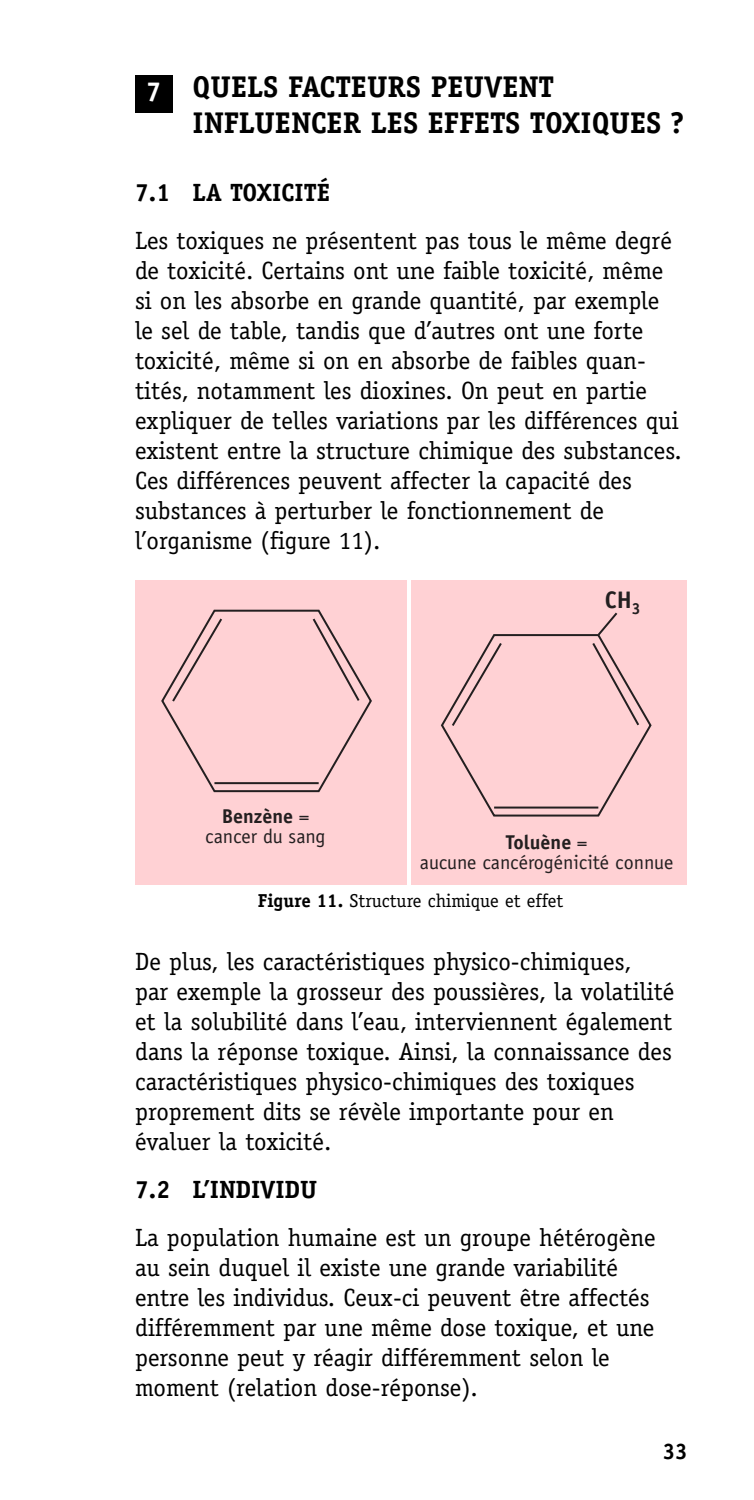
<style>
.page{position:relative;width:754px;height:1500px;background:#fff}
.page>*{position:absolute;margin:0;border:0;box-sizing:border-box;transform-origin:0 0}
.t1{font:700 30px/36px "Officina Serif";color:#000}
.t2{font:700 27.5px "Officina Serif";color:#fff}
.t3{font:25px/30px "Officina Serif";color:#000}
.t4{font:700 25px "Officina Serif";color:#000}
.t5{font:700 24px "Officina Sans";color:#231f20}
.t6{font:700 22.5px "Officina Serif";color:#000}
.t7{font:20px/20px "Officina Sans";color:#231f20;text-align:center}
.t8{font:700 20px "Officina Sans";color:#231f20}
.t9{font:18.75px "Officina Serif";color:#000}
.s1{font-weight:700}
</style>
<div class="page">
<div style="left:135px;top:75px;width:37px;height:37px;background:#000"></div>
<div style="left:135px;top:580px;width:271px;height:305px;background:#ffd1d4"></div>
<svg style="left:161px;top:609px;width:211px;height:184px"></svg>
<div style="left:411px;top:580px;width:275px;height:305px;background:#ffd1d4"></div>
<svg style="left:441px;top:612px;width:211px;height:205px"></svg>
<p class="t2" style="left:146px;top:81px;width:17px">7</p>
<p class="t1" style="left:193px;top:71px;width:493px">QUELS FACTEURS PEUVENT<br>INFLUENCER LES EFFETS TOXIQUES ?</p>
<p class="t4" style="left:135px;top:183px;width:196px">7.1 LA TOXICITÉ</p>
<p class="t3" style="left:135px;top:225px;width:548px">Les toxiques ne présentent pas tous le même degré de toxicité. Certains ont une faible toxicité, même si on les absorbe en grande quantité, par exemple le sel de table, tandis que d’autres ont une forte toxicité, même si on en absorbe de faibles quan&shy;tités, notamment les dioxines. On peut en partie expliquer de telles variations par les différences qui existent entre la structure chimique des substances.<br>Ces différences peuvent affecter la capacité des substances à perturber le fonctionnement de l’organisme (figure 11).</p>
<p class="t7" style="left:205px;top:808px;width:122px"><span class="s1">Benzène</span> = cancer du sang</p>
<p class="t5" style="left:605px;top:591px;width:38px">CH<sub>3</sub></p>
<p class="t7" style="left:420px;top:834px;width:255px"><span class="s1">Toluène</span> =<br>aucune cancérogénicité connue</p>
<p class="t9" style="left:258px;top:889px;width:307px"><span class="s1">Figure 11.</span> Structure chimique et effet</p>
<p class="t3" style="left:135px;top:947px;width:541px">De plus, les caractéristiques physico-chimiques,<br>par exemple la grosseur des poussières, la volatilité et la solubilité dans l’eau, interviennent également dans la réponse toxique. Ainsi, la connaissance des caractéristiques physico-chimiques des toxiques proprement dits se révèle importante pour en évaluer la toxicité.</p>
<p class="t4" style="left:135px;top:1180px;width:184px">7.2 L’INDIVIDU</p>
<p class="t3" style="left:135px;top:1223px;width:522px">La population humaine est un groupe hétérogène au sein duquel il existe une grande variabilité entre les individus. Ceux-ci peuvent être affectés différemment par une même dose toxique, et une personne peut y réagir différemment selon le moment (relation dose-réponse).</p>
<p class="t8" style="left:225px;top:1132px;width:10px">T</p>
<p class="t6" style="left:662px;top:1442px;width:27px">33</p>
</div>
